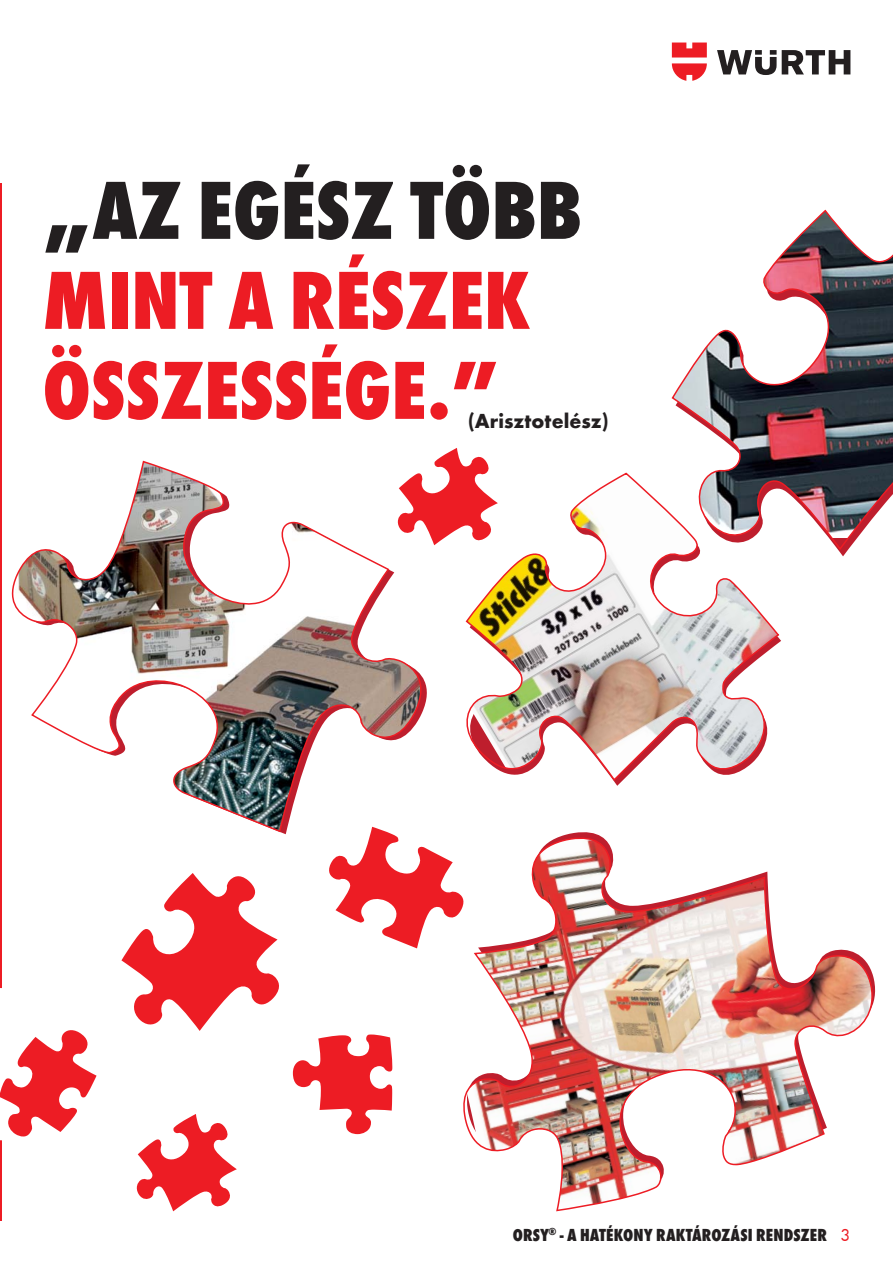
<style>
.page{position:relative;width:893px;height:1263px;background:#fff}
.page>*{position:absolute;margin:0;border:0;box-sizing:border-box;transform-origin:0 0}
.t1{font:800 condensed 85.5px/90px "Wuerth";color:#ed1c24}
.t2{font:800 condensed 85.5px "Wuerth";color:#231f20}
.t3{font:700 21px "Wuerth";color:#231f20}
.t4{font:800 condensed 18px "Wuerth";letter-spacing:.005em;color:#231f20}
.s1{font-weight:400;font-stretch:normal;color:#ed1c24}
</style>
<div class="page">
<svg style="left:717px;top:50px;width:133px;height:25px"></svg>
<svg style="left:672px;top:43px;width:35px;height:38px"></svg>
<hr style="left:0;top:183px;width:1px;height:1037px;background:#ed1c24">
<svg style="left:0;top:963px;width:97px;height:203px"></svg>
<svg style="left:121px;top:873px;width:158px;height:158px"></svg>
<svg style="left:136px;top:1114px;width:101px;height:97px"></svg>
<svg style="left:293px;top:1034px;width:99px;height:100px"></svg>
<svg style="left:329px;top:834px;width:132px;height:114px"></svg>
<img style="left:461px;top:835px;width:415px;height:377px">
<img style="left:11px;top:460px;width:416px;height:373px">
<img style="left:465px;top:472px;width:315px;height:310px">
<svg style="left:671px;top:209px;width:222px;height:342px"></svg>
<svg style="left:396px;top:448px;width:102px;height:97px"></svg>
<h1 class="t2" style="left:43px;top:154px;width:541px">„AZ EGÉSZ TÖBB</h1>
<h1 class="t1" style="left:43px;top:250px;width:489px">MINT A RÉSZEK<br>ÖSSZESSÉGE.”</h1>
<p class="t3" style="left:468px;top:407px;width:143px">(Arisztotelész)</p>
<p class="t4" style="left:513px;top:1223px;width:339px">ORSY<sup>®</sup> - A HATÉKONY RAKTÁROZÁSI RENDSZER <span class="s1">3</span></p>
</div>
